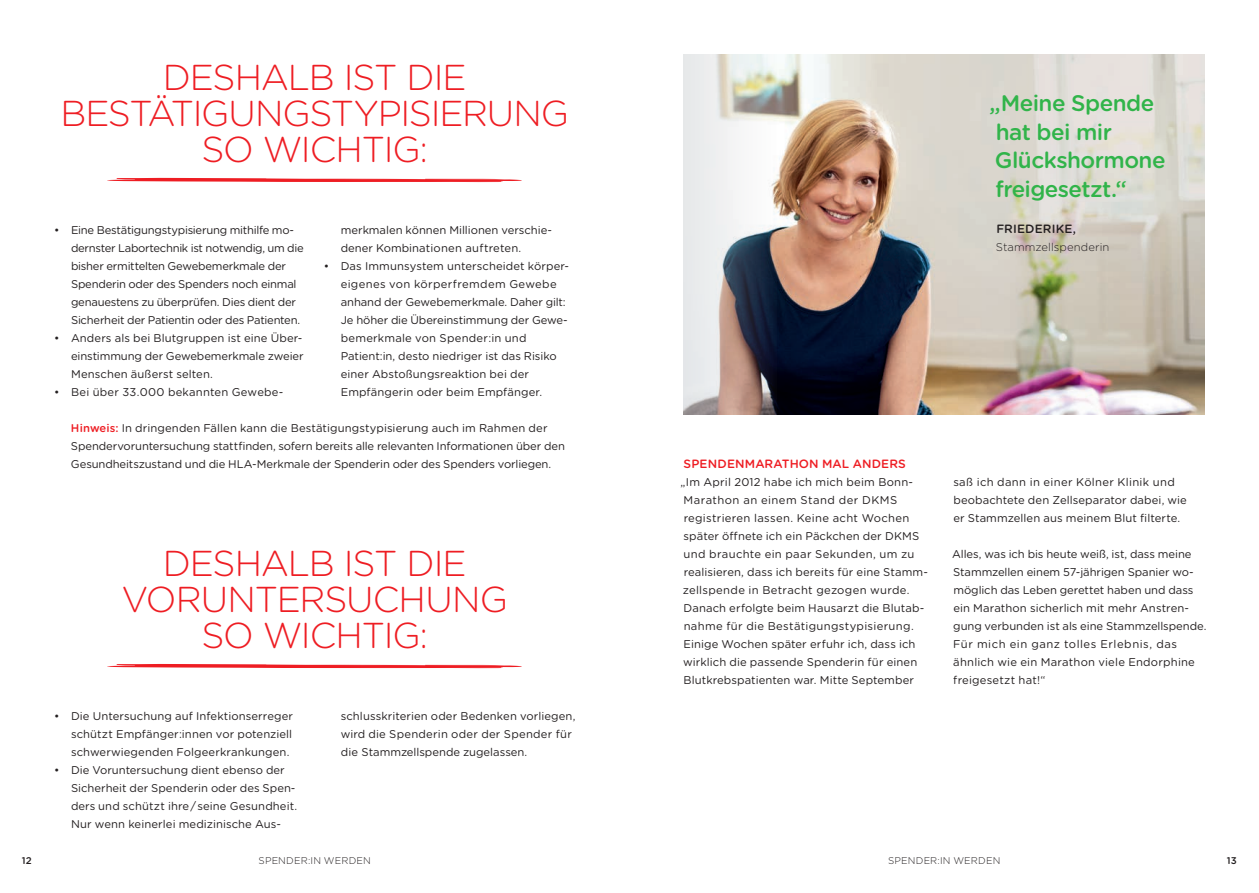
<style>
.page{position:relative;width:1259px;height:893px;background:#fff}
.page>*{position:absolute;margin:0;border:0;box-sizing:border-box;transform-origin:0 0}
.t1{font:300 36px/36px "Gotham Rounded";letter-spacing:-.035em;color:#ee1d23;text-align:center}
.t2{font:500 22.5px/28.5px "Gotham Rounded";letter-spacing:-.025em;color:#31b44a}
.t3{font:500 12px "Gotham Rounded";letter-spacing:.01em;color:#ee1d23}
.t4{font:500 12px "Gotham Rounded";letter-spacing:.01em;color:#231f20}
.t5{font:11.25px/18px "Gotham Rounded";letter-spacing:.005em;color:#231f20}
.t6{font:11.25px/18px "Gotham Rounded";letter-spacing:-.02em;color:#231f20}
.t7{font:300 11.25px "Gotham Rounded";letter-spacing:.005em;color:#231f20}
.t8{font:300 9.75px "Gotham Rounded";letter-spacing:.02em;color:#231f20}
.t9{font:500 9.75px "Gotham Rounded";color:#231f20}
.s1{font-weight:500;color:#ee1d23}
</style>
<div class="page">
<svg style="left:107px;top:178px;width:415px;height:4px;background:#f15459"></svg>
<svg style="left:107px;top:664px;width:415px;height:4px;background:#f2555a"></svg>
<img style="left:777px;top:54px;width:428px;height:360px">
<svg style="left:683px;top:54px;width:94px;height:360px"></svg>
<h1 class="t1" style="left:60px;top:58px;width:510px">DESHALB IST DIE<br>BESTÄTIGUNGSTYPISIERUNG<br>SO WICHTIG:</h1>
<p class="t6" style="left:71px;top:221px;width:234px;text-indent:-17px">• Eine Bestätigungstypisierung mithilfe mo&shy;dernster Labortechnik ist notwendig, um die bisher ermittelten Gewebemerkmale der Spenderin oder des Spenders noch einmal genauestens zu überprüfen. Dies dient der Sicherheit der Patientin oder des Patienten.</p>
<p class="t5" style="left:71px;top:329px;width:234px;text-indent:-17px">• Anders als bei Blutgruppen ist eine Über&shy;einstimmung der Gewebemerkmale zweier<br>Menschen äußerst selten.</p>
<p class="t5" style="left:54px;top:383px;width:231px">• Bei über 33.000 bekannten Gewebe-</p>
<p class="t5" style="left:341px;top:221px;width:213px">merkmalen können Millionen verschie&shy;dener Kombinationen auftreten.</p>
<p class="t5" style="left:341px;top:257px;width:228px;text-indent:-17px">• Das Immunsystem unterscheidet körper&shy;eigenes von körperfremdem Gewebe anhand der Gewebemerkmale. Daher gilt:<br>Je höher die Übereinstimmung der Gewe&shy;bemerkmale von Spender:in und Patient:in, desto niedriger ist das Risiko einer Abstoßungsreaktion bei der Empfängerin oder beim Empfänger.</p>
<p class="t5" style="left:71px;top:419px;width:495px"><span class="s1">Hinweis:</span> In dringenden Fällen kann die Bestätigungstypisierung auch im Rahmen der<br>Spendervoruntersuchung stattfinden, sofern bereits alle relevanten Informationen über den<br>Gesundheitszustand und die HLA-Merkmale der Spenderin oder des Spenders vorliegen.</p>
<h1 class="t1" style="left:122px;top:544px;width:388px">DESHALB IST DIE<br>VORUNTERSUCHUNG<br>SO WICHTIG:</h1>
<p class="t5" style="left:71px;top:707px;width:223px;text-align:justify;text-indent:-17px">• Die Untersuchung auf Infektionserreger schützt Empfänger:innen vor potenziell schwerwiegenden Folgeerkrankungen.</p>
<p class="t5" style="left:71px;top:761px;width:228px;text-indent:-17px">• Die Voruntersuchung dient ebenso der Sicherheit der Spenderin oder des Spen&shy;ders und schützt ihre / seine Gesundheit.<br>Nur wenn keinerlei medizinische Aus-</p>
<p class="t5" style="left:341px;top:707px;width:236px">schlusskriterien oder Bedenken vorliegen, wird die Spenderin oder der Spender für die Stammzellspende zugelassen.</p>
<h2 class="t2" style="left:989px;top:88px;width:177px">„Meine Spende hat bei mir<br>Glückshormone freigesetzt.“</h2>
<p class="t4" style="left:996px;top:220px;width:81px">FRIEDERIKE,</p>
<p class="t7" style="left:996px;top:239px;width:115px">Stammzellspenderin</p>
<p class="t3" style="left:683px;top:455px;width:224px">SPENDENMARATHON MAL ANDERS</p>
<p class="t5" style="left:680px;top:473px;width:249px">„Im April 2012 habe ich mich beim Bonn-Marathon an einem Stand der DKMS registrieren lassen. Keine acht Wochen später öffnete ich ein Päckchen der DKMS und brauchte ein paar Sekunden, um zu realisieren, dass ich bereits für eine Stamm&shy;zellspende in Betracht gezogen wurde.<br>Danach erfolgte beim Hausarzt die Blutab&shy;nahme für die Bestätigungstypisierung.<br>Einige Wochen später erfuhr ich, dass ich wirklich die passende Spenderin für einen Blutkrebspatienten war. Mitte September</p>
<p class="t5" style="left:953px;top:473px;width:235px">saß ich dann in einer Kölner Klinik und beobachtete den Zellseparator dabei, wie er Stammzellen aus meinem Blut filterte.</p>
<p class="t5" style="left:952px;top:545px;width:256px">Alles, was ich bis heute weiß, ist, dass meine Stammzellen einem 57-jährigen Spanier wo&shy;möglich das Leben gerettet haben und dass ein Marathon sicherlich mit mehr Anstren&shy;gung verbunden ist als eine Stammzellspende.<br>Für mich ein ganz tolles Erlebnis, das ähnlich wie ein Marathon viele Endorphine freigesetzt hat!“</p>
<p class="t9" style="left:22px;top:854px;width:11px">12</p>
<p class="t9" style="left:1227px;top:854px;width:11px">13</p>
<p class="t8" style="left:258px;top:854px;width:114px">SPENDER:IN WERDEN</p>
<p class="t8" style="left:888px;top:854px;width:114px">SPENDER:IN WERDEN</p>
</div>
